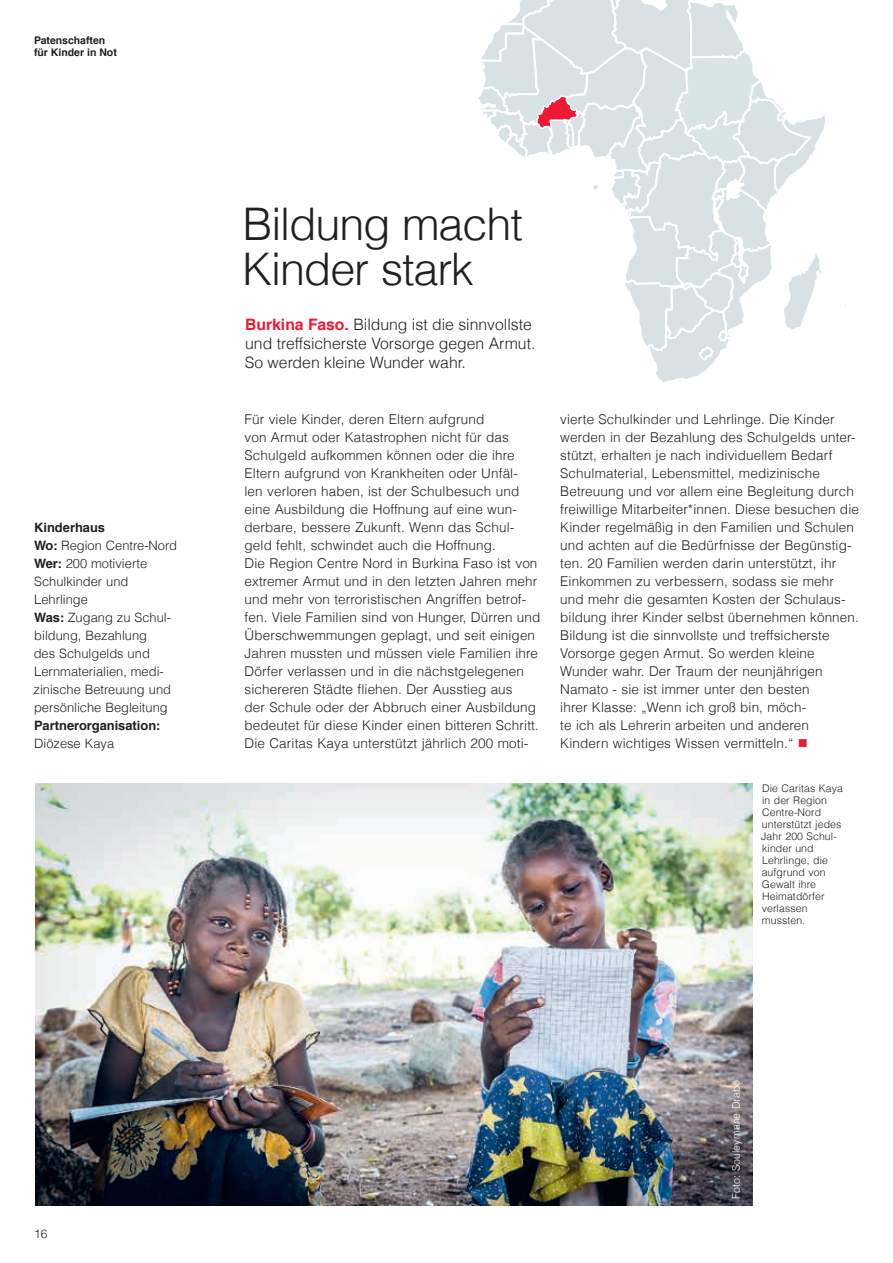
<style>
.page{position:relative;width:893px;height:1263px;background:#fff}
.page>*{position:absolute;margin:0;border:0;box-sizing:border-box;transform-origin:0 0}
.t1{font:300 45px/45px "Helvetica LT Com";letter-spacing:-.025em;color:#231f20}
.t2{font:300 15.75px/18.8px "Helvetica LT Com";color:#231f20}
.t3{font:300 13.5px/18px "Helvetica LT Com";letter-spacing:.01em;color:#231f20}
.t4{font:300 12.9px/18px "Helvetica LT Com";color:#231f20}
.t5{font:700 12.9px "Helvetica LT Com";color:#231f20}
.t6{font:300 12px "Helvetica LT Com";color:#231f20}
.t7{font:300 10.5px/12px "Helvetica LT Com";letter-spacing:.01em;color:#231f20}
.t8{font:700 10.5px/12px "Helvetica LT Com";color:#231f20}
.t9{font:300 10.5px "Helvetica LT Com";letter-spacing:.01em;color:#fff}
.s1{font-weight:700}
.s2{font-weight:700;color:#ed1a33}
.s3{color:#ed1a33}
</style>
<div class="page">
<svg style="left:478px;top:0;width:347px;height:382px"></svg>
<img style="left:35px;top:784px;width:718px;height:422px">
<p class="t8" style="left:34px;top:34px;width:84px">Patenschaften für Kinder in Not</p>
<p class="t4" style="left:34px;top:518px;width:145px"><span class="s1">Kinderhaus<br>Wo:</span> Region Centre-Nord<br><span class="s1">Wer:</span> 200 motivierte<br>Schulkinder und<br>Lehrlinge<br><span class="s1">Was:</span> Zugang zu Schul&shy;bildung, Bezahlung<br>des Schulgelds und<br>Lernmaterialien, medi&shy;zinische Betreuung und persönliche Begleitung</p>
<p class="t5" style="left:34px;top:717px;width:128px">Partnerorganisation:</p>
<p class="t4" style="left:34px;top:734px;width:81px">Diözese Kaya</p>
<p class="t6" style="left:34px;top:1226px;width:15px">16</p>
<h1 class="t1" style="left:242px;top:201px;width:282px">Bildung macht<br>Kinder stark</h1>
<p class="t2" style="left:245px;top:315px;width:292px"><span class="s2">Burkina Faso.</span> Bildung ist die sinnvollste und treffsicherste Vorsorge gegen Armut.<br>So werden kleine Wunder wahr.</p>
<p class="t3" style="left:244px;top:410px;width:297px">Für viele Kinder, deren Eltern aufgrund<br>von Armut oder Katastrophen nicht für das Schulgeld aufkommen können oder die ihre Eltern aufgrund von Krankheiten oder Unfäl-<br>len verloren haben, ist der Schulbesuch und eine Ausbildung die Hoffnung auf eine wun&shy;derbare, bessere Zukunft. Wenn das Schul&shy;geld fehlt, schwindet auch die Hoffnung.<br>Die Region Centre Nord in Burkina Faso ist von extremer Armut und in den letzten Jahren mehr und mehr von terroristischen Angriffen betrof&shy;fen. Viele Familien sind von Hunger, Dürren und Überschwemmungen geplagt, und seit einigen Jahren mussten und müssen viele Familien ihre Dörfer verlassen und in die nächstgelegenen sichereren Städte fliehen. Der Ausstieg aus<br>der Schule oder der Abbruch einer Ausbildung bedeutet für diese Kinder einen bitteren Schritt.<br>Die Caritas Kaya unterstützt jährlich 200 moti-</p>
<p class="t3" style="left:560px;top:410px;width:300px">vierte Schulkinder und Lehrlinge. Die Kinder werden in der Bezahlung des Schulgelds unter&shy;stützt, erhalten je nach individuellem Bedarf Schulmaterial, Lebensmittel, medizinische Betreuung und vor allem eine Begleitung durch freiwillige Mitarbeiter*innen. Diese besuchen die Kinder regelmäßig in den Familien und Schulen und achten auf die Bedürfnisse der Begünstig&shy;ten. 20 Familien werden darin unterstützt, ihr Einkommen zu verbessern, sodass sie mehr und mehr die gesamten Kosten der Schulaus&shy;bildung ihrer Kinder selbst übernehmen können.<br>Bildung ist die sinnvollste und treffsicherste Vorsorge gegen Armut. So werden kleine Wunder wahr. Der Traum der neunjährigen Namato - sie ist immer unter den besten<br>ihrer Klasse: „Wenn ich groß bin, möch-<br>te ich als Lehrerin arbeiten und anderen Kindern wichtiges Wissen vermitteln.“ <span class="s3">■</span></p>
<p class="t7" style="left:761px;top:782px;width:83px">Die Caritas Kaya in der Region<br>Centre-Nord unterstützt jedes<br>Jahr 200 Schul&shy;kinder und<br>Lehrlinge, die aufgrund von<br>Gewalt ihre<br>Heimatdörfer verlassen mussten.</p>
<p class="t9" style="left:730px;top:1198px;width:120px;rotate:-90deg">Foto: Souleymane Drabo</p>
</div>
